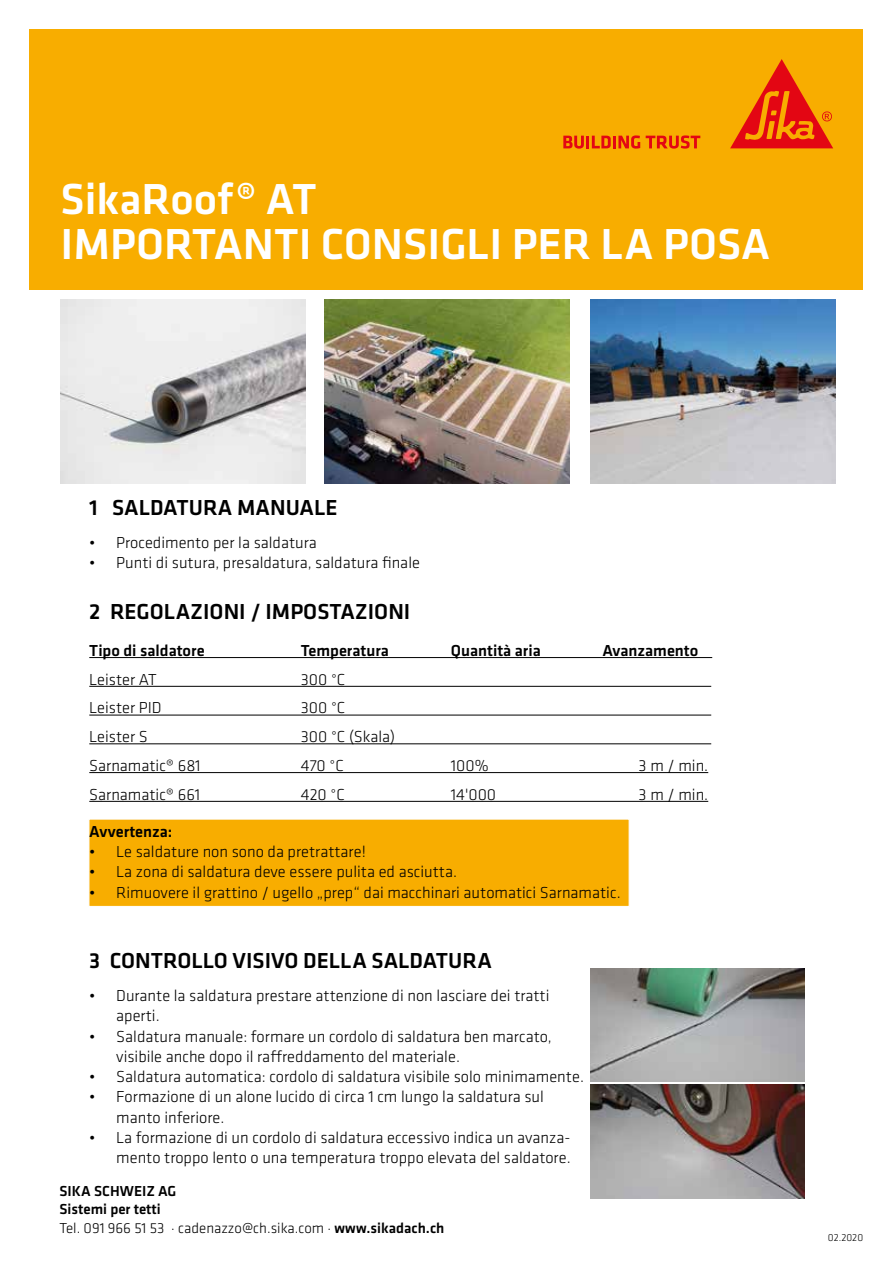
<style>
.page{position:relative;width:893px;height:1263px;background:#fff}
.page>*{position:absolute;margin:0;border:0;box-sizing:border-box;transform-origin:0 0}
.t1{font:500 45px/45px "Klavika";color:#fff}
.t2{font:500 22.5px "Klavika";color:#000}
.t3{font:300 16.5px/20.2px "Klavika";color:#000}
.t4{font:500 16.5px "Klavika";color:#000}
.t5{font:500 15px/18.8px "Klavika";color:#000}
.t6{font:300 10.5px "Klavika";letter-spacing:-.005em;color:#000}
.s1{font-weight:300}
</style>
<div class="page">
<div style="left:30px;top:30px;width:833px;height:260px;background:#f8ad00"></div>
<svg style="left:563px;top:135px;width:77px;height:14px"></svg>
<svg style="left:646px;top:135px;width:54px;height:14px"></svg>
<svg style="left:730px;top:59px;width:103px;height:89px"></svg>
<div style="left:89px;top:819px;width:540px;height:88px;background:#f8ad00;border:1px solid #fff"></div>
<hr style="left:89px;top:657px;width:623px;height:1px;background:#000">
<hr style="left:89px;top:686px;width:622px;height:1px;background:#000">
<hr style="left:89px;top:715px;width:622px;height:1px;background:#000">
<hr style="left:89px;top:743px;width:622px;height:1px;background:#000">
<hr style="left:89px;top:772px;width:619px;height:1px;background:#000">
<hr style="left:89px;top:801px;width:619px;height:1px;background:#000">
<img style="left:61px;top:300px;width:244px;height:183px">
<img style="left:591px;top:300px;width:244px;height:183px">
<img style="left:325px;top:300px;width:244px;height:183px">
<img style="left:591px;top:968px;width:214px;height:114px">
<img style="left:591px;top:1085px;width:214px;height:113px">
<h1 class="t1" style="left:61px;top:175px;width:711px">SikaRoof® AT<br>IMPORTANTI CONSIGLI PER LA POSA</h1>
<h2 class="t2" style="left:89px;top:492px;width:250px">1 SALDATURA MANUALE</h2>
<p class="t3" style="left:89px;top:532px;width:229px">• Procedimento per la saldatura</p>
<p class="t3" style="left:89px;top:553px;width:332px">• Punti di sutura, presaldatura, saldatura finale</p>
<h2 class="t2" style="left:89px;top:596px;width:323px">2 REGOLAZIONI / IMPOSTAZIONI</h2>
<p class="t4" style="left:89px;top:639px;width:117px">Tipo di saldatore</p>
<p class="t4" style="left:301px;top:639px;width:90px">Temperatura</p>
<p class="t4" style="left:451px;top:639px;width:92px">Quantità aria</p>
<p class="t4" style="left:602px;top:639px;width:98px">Avanzamento</p>
<p class="t3" style="left:89px;top:669px;width:69px">Leister AT</p>
<p class="t3" style="left:301px;top:669px;width:46px">300 °C</p>
<p class="t3" style="left:89px;top:698px;width:74px">Leister PID</p>
<p class="t3" style="left:301px;top:698px;width:46px">300 °C</p>
<p class="t3" style="left:89px;top:726px;width:60px">Leister S</p>
<p class="t3" style="left:301px;top:726px;width:96px">300 °C (Skala)</p>
<p class="t3" style="left:89px;top:755px;width:113px">Sarnamatic® 681</p>
<p class="t3" style="left:301px;top:755px;width:44px">470 °C</p>
<p class="t3" style="left:451px;top:755px;width:39px">100%</p>
<p class="t3" style="left:639px;top:755px;width:71px">3 m / min.</p>
<p class="t3" style="left:89px;top:784px;width:112px">Sarnamatic® 661</p>
<p class="t3" style="left:301px;top:784px;width:46px">420 °C</p>
<p class="t3" style="left:451px;top:784px;width:47px">14'000</p>
<p class="t3" style="left:639px;top:784px;width:71px">3 m / min.</p>
<p class="t4" style="left:89px;top:820px;width:85px">Avvertenza:</p>
<p class="t3" style="left:89px;top:841px;width:278px">• Le saldature non sono da pretrattare!</p>
<p class="t3" style="left:89px;top:862px;width:369px">• La zona di saldatura deve essere pulita ed asciutta.</p>
<p class="t3" style="left:89px;top:882px;width:533px">• Rimuovere il grattino / ugello „prep“ dai macchinari automatici Sarnamatic.</p>
<h2 class="t2" style="left:89px;top:945px;width:404px">3 CONTROLLO VISIVO DELLA SALDATURA</h2>
<p class="t3" style="left:116px;top:985px;width:435px;text-indent:-27px">• Durante la saldatura prestare attenzione di non lasciare dei tratti aperti.</p>
<p class="t3" style="left:116px;top:1026px;width:437px;text-indent:-27px">• Saldatura manuale: formare un cordolo di saldatura ben marcato, visibile anche dopo il raffreddamento del materiale.</p>
<p class="t3" style="left:89px;top:1066px;width:496px">• Saldatura automatica: cordolo di saldatura visibile solo minimamente.</p>
<p class="t3" style="left:116px;top:1087px;width:429px;text-indent:-27px">• Formazione di un alone lucido di circa 1 cm lungo la saldatura sul manto inferiore.</p>
<p class="t3" style="left:89px;top:1127px;width:483px;text-align:right">• La formazione di un cordolo di saldatura eccessivo indica un avanza&shy;mento troppo lento o una temperatura troppo elevata del saldatore.</p>
<p class="t5" style="left:60px;top:1181px;width:386px">SIKA SCHWEIZ AG<br>Sistemi per tetti<br><span class="s1">Tel. 091 966 51 53 </span><sup>.</sup> <span class="s1">cadenazzo@ch.sika.com </span><sup>.</sup> www.sikadach.ch</p>
<p class="t6" style="left:828px;top:1231px;width:37px">02.2020</p>
</div>
